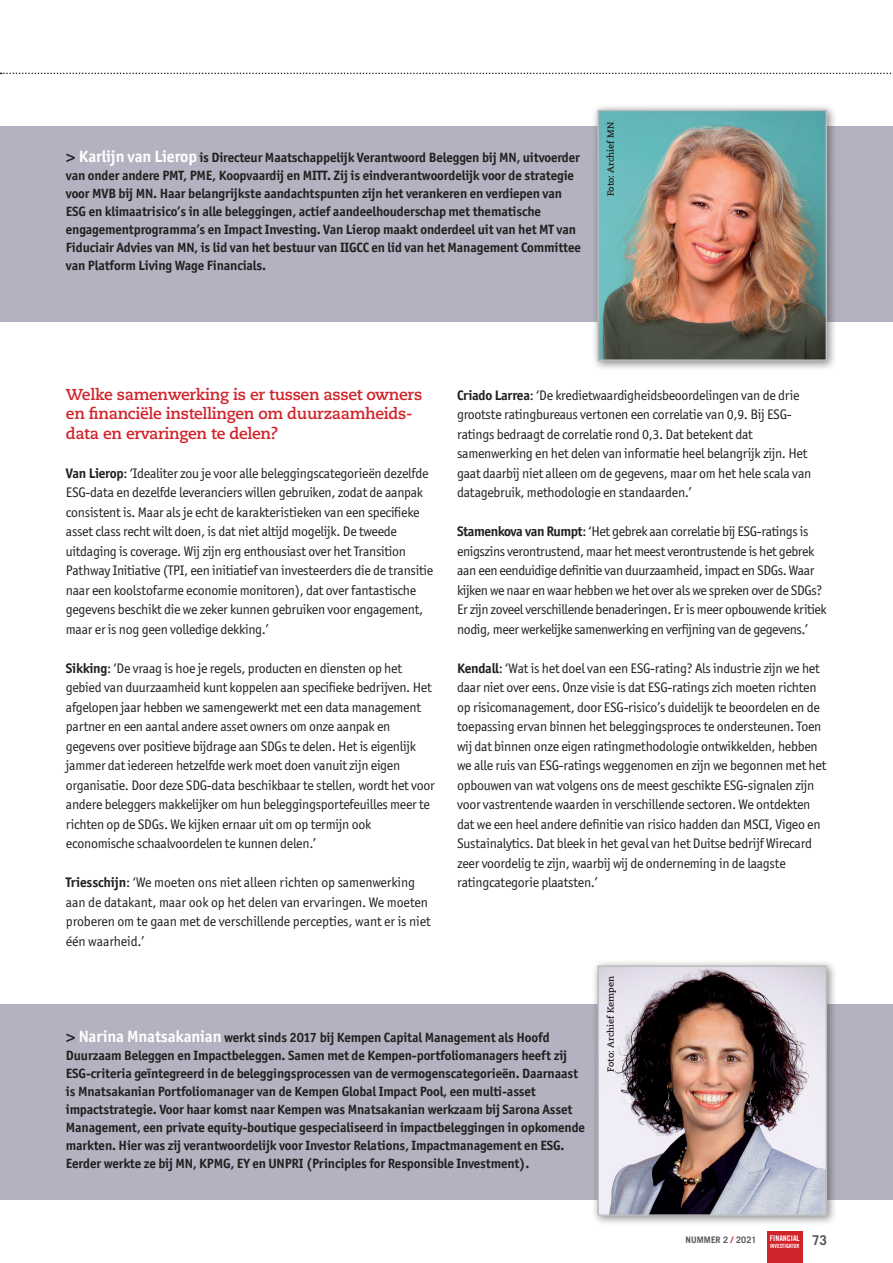
<style>
.page{position:relative;width:893px;height:1263px;background:#fff}
.page>*{position:absolute;margin:0;border:0;box-sizing:border-box;transform-origin:0 0}
.t1{font:700 15.75px/19.5px "Caecilia LT";letter-spacing:-.02em;color:#d1232a}
.t2{font:13.8px/19.5px "Officina San ITC";letter-spacing:-.02em;color:#231f20}
.t3{font:700 13.5px/18px "Officina San ITC";letter-spacing:-.01em;color:#231f20}
.t4{font:700 13.5px "Trade Gothic LT";color:#57585a}
.t5{font:700 9px "Caecilia LT";color:#231f20}
.t6{font:700 9px "Trade Gothic LT";letter-spacing:.01em;color:#57585a}
.t7{font:7.8px "Trade Gothic LT Bold Cond Twenty";color:#fff}
.t8{font:5.7px "Trade Gothic LT Bold Cond Twenty";color:#fff}
.s1{font-family:"Caecilia LT";font-weight:800;font-size:16.5px}
.s2{font-size:16.5px;color:#fff}
.s3{font-weight:700}
.s4{color:#d1232a}
</style>
<div class="page">
<div style="left:0;top:127px;width:893px;height:195px;background:#b2b2c0"></div>
<div style="left:591px;top:103px;width:247px;height:268px;background:#231f20;opacity:.5"></div>
<img style="left:600px;top:113px;width:224px;height:245px">
<div style="left:597px;top:110px;width:230px;height:251px;border:2px solid #bcbdc0"></div>
<div style="left:767px;top:1231px;width:35px;height:32px;background:#d1232a"></div>
<svg style="left:0;top:73px;width:893px;height:1px"></svg>
<div style="left:0;top:1004px;width:893px;height:195px;background:#b2b2c0"></div>
<div style="left:591px;top:959px;width:247px;height:267px;background:#231f20;opacity:.5"></div>
<img style="left:600px;top:968px;width:224px;height:245px">
<div style="left:597px;top:965px;width:230px;height:251px;border:2px solid #bcbdc0"></div>
<p class="t3" style="left:66px;top:148px;width:516px"><span class="s1">&gt;</span> <span class="s2">Karlijn van Lierop</span> is Directeur Maatschappelijk Verantwoord Beleggen bij MN, uitvoerder van onder andere PMT, PME, Koopvaardij en MITT. Zij is eindverantwoordelijk voor de strategie voor MVB bij MN. Haar belangrijkste aandachtspunten zijn het verankeren en verdiepen van ESG en klimaatrisico’s in alle beleggingen, actief aandeelhouderschap met thematische engagementprogramma’s en Impact Investing. Van Lierop maakt onderdeel uit van het MT van Fiduciair Advies van MN, is lid van het bestuur van IIGCC en lid van het Management Committee van Platform Living Wage Financials.</p>
<p class="t5" style="left:605px;top:196px;width:76px;rotate:-90deg">Foto: Archief MN</p>
<p class="t1" style="left:66px;top:385px;width:358px">Welke samenwerking is er tussen asset owners en financiële instellingen om duurzaamheids&shy;data en ervaringen te delen?</p>
<p class="t2" style="left:66px;top:463px;width:369px"><span class="s3">Van Lierop</span>: ‘Idealiter zou je voor alle beleggingscategorieën dezelfde ESG-data en dezelfde leveranciers willen gebruiken, zodat de aanpak consistent is. Maar als je echt de karakteristieken van een specifieke asset class recht wilt doen, is dat niet altijd mogelijk. De tweede uitdaging is coverage. Wij zijn erg enthousiast over het Transition Pathway Initiative (TPI, een initiatief van investeerders die de transitie naar een koolstofarme economie monitoren), dat over fantastische gegevens beschikt die we zeker kunnen gebruiken voor engagement, maar er is nog geen volledige dekking.’</p>
<p class="t2" style="left:66px;top:658px;width:370px"><span class="s3">Sikking</span>: ‘De vraag is hoe je regels, producten en diensten op het gebied van duurzaamheid kunt koppelen aan specifieke bedrijven. Het afgelopen jaar hebben we samengewerkt met een data management partner en een aantal andere asset owners om onze aanpak en gegevens over positieve bijdrage aan SDGs te delen. Het is eigenlijk jammer dat iedereen hetzelfde werk moet doen vanuit zijn eigen organisatie. Door deze SDG-data beschikbaar te stellen, wordt het voor andere beleggers makkelijker om hun beleggingsportefeuilles meer te richten op de SDGs. We kijken ernaar uit om op termijn ook economische schaalvoordelen te kunnen delen.’</p>
<p class="t2" style="left:66px;top:873px;width:366px"><span class="s3">Triesschijn</span>: ‘We moeten ons niet alleen richten op samenwerking aan de datakant, maar ook op het delen van ervaringen. We moeten proberen om te gaan met de verschillende percepties, want er is niet één waarheid.’</p>
<p class="t2" style="left:457px;top:385px;width:356px"><span class="s3">Criado Larrea</span>: ‘De kredietwaardigheidsbeoordelingen van de drie grootste ratingbureaus vertonen een correlatie van 0,9. Bij ESG&shy;ratings bedraagt de correlatie rond 0,3. Dat betekent dat samenwerking en het delen van informatie heel belangrijk zijn. Het gaat daarbij niet alleen om de gegevens, maar om het hele scala van datagebruik, methodologie en standaarden.’</p>
<p class="t2" style="left:457px;top:522px;width:371px"><span class="s3">Stamenkova van Rumpt</span>: ‘Het gebrek aan correlatie bij ESG-ratings is enigszins verontrustend, maar het meest verontrustende is het gebrek aan een eenduidige definitie van duurzaamheid, impact en SDGs. Waar kijken we naar en waar hebben we het over als we spreken over de SDGs?<br>Er zijn zoveel verschillende benaderingen. Er is meer opbouwende kritiek nodig, meer werkelijke samenwerking en verfijning van de gegevens.’</p>
<p class="t2" style="left:457px;top:658px;width:371px"><span class="s3">Kendall</span>: ‘Wat is het doel van een ESG-rating? Als industrie zijn we het daar niet over eens. Onze visie is dat ESG-ratings zich moeten richten op risicomanagement, door ESG-risico’s duidelijk te beoordelen en de toepassing ervan binnen het beleggingsproces te ondersteunen. Toen wij dat binnen onze eigen ratingmethodologie ontwikkelden, hebben we alle ruis van ESG-ratings weggenomen en zijn we begonnen met het opbouwen van wat volgens ons de meest geschikte ESG-signalen zijn voor vastrentende waarden in verschillende sectoren. We ontdekten dat we een heel andere definitie van risico hadden dan MSCI, Vigeo en Sustainalytics. Dat bleek in het geval van het Duitse bedrijf Wirecard zeer voordelig te zijn, waarbij wij de onderneming in de laagste ratingcategorie plaatsten.’</p>
<p class="t3" style="left:66px;top:1028px;width:521px"><span class="s1">&gt;</span> <span class="s2">Narina Mnatsakanian</span> werkt sinds 2017 bij Kempen Capital Management als Hoofd Duurzaam Beleggen en Impactbeleggen. Samen met de Kempen-portfoliomanagers heeft zij ESG-criteria geïntegreerd in de beleggingsprocessen van de vermogenscategorieën. Daarnaast is Mnatsakanian Portfoliomanager van de Kempen Global Impact Pool, een multi-asset impactstrategie. Voor haar komst naar Kempen was Mnatsakanian werkzaam bij Sarona Asset Management, een private equity-boutique gespecialiseerd in impactbeleggingen in opkomende markten. Hier was zij verantwoordelijk voor Investor Relations, Impactmanagement en ESG.<br>Eerder werkte ze bij MN, KPMG, EY en UNPRI (Principles for Responsible Investment).</p>
<p class="t5" style="left:605px;top:1071px;width:97px;rotate:-90deg">Foto: Archief Kempen</p>
<p class="t6" style="left:686px;top:1234px;width:72px">NUMMER 2 <span class="s4">/</span> 2021</p>
<p class="t4" style="left:812px;top:1232px;width:17px">73</p>
<p class="t7" style="left:770px;top:1233px;width:31px">FINANCIAL</p>
<p class="t8" style="left:770px;top:1242px;width:31px">INVESTIGATOR</p>
</div>
